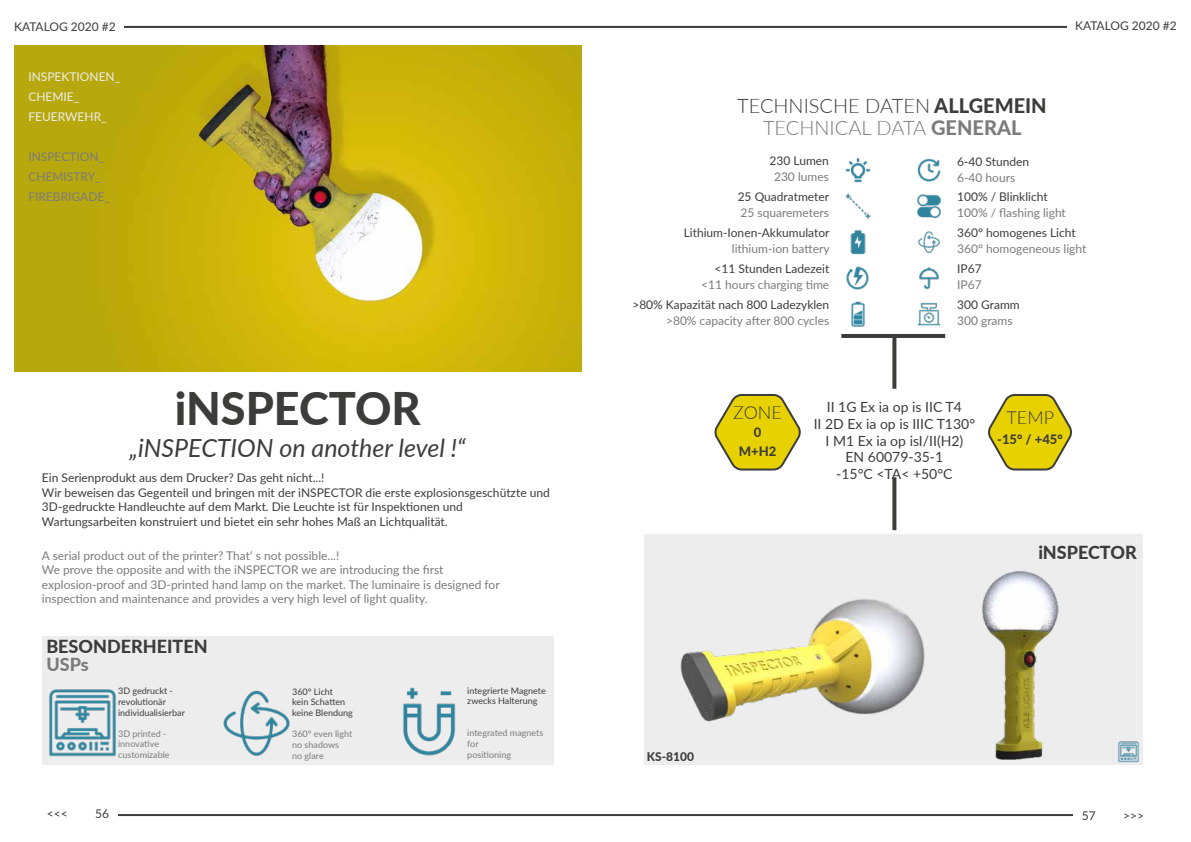
<style>
.page{position:relative;width:1191px;height:842px;background:#fff}
.page>*{position:absolute;margin:0;border:0;box-sizing:border-box;transform-origin:0 0}
.t1{font:800 45px "Lato";color:#3c3c3b}
.t2{font:italic 25px "Lato";color:#3c3c3b}
.t3{font:300 20px/21.3px "Lato";color:#3c3c3b;text-align:center}
.t4{font:800 18px "Lato";color:#3c3c3b}
.t5{font:300 18px "Lato";color:#3c3c3b}
.t6{font:800 18px "Lato";color:#7c7b7b}
.t7{font:14px/16.8px "Lato";color:#3c3c3b;text-align:center}
.t8{font:800 13px/19px "Lato";color:#3c3c3b;text-align:center}
.t9{font:12px/14.4px "Lato";color:#3c3c3b}
.t10{font:12px/14.4px "Lato";color:#7c7b7b}
.t11{font:12px/20px "Lato";color:#ededed}
.t12{font:800 12px "Lato";color:#3c3c3b}
.t13{font:9px/10.8px "Lato";color:#3c3c3b}
.t14{font:9px/10.8px "Lato";color:#7c7b7b}
.s1{font-weight:800}
.s2{color:#7c7b7b}
.s3{font-weight:800;color:#7c7b7b}
</style>
<div class="page">
<hr style="left:118px;top:814px;width:955px;height:2px;background:#3c3c3b">
<hr style="left:124px;top:26px;width:943px;height:2px;background:#3c3c3b">
<div style="left:42px;top:636px;width:511px;height:129px;background:#ededed"></div>
<img style="left:403px;top:687px;width:53px;height:69px">
<img style="left:223px;top:690px;width:67px;height:66px">
<img style="left:49px;top:689px;width:67px;height:68px">
<img style="left:14px;top:45px;width:567px;height:326px">
<div style="left:644px;top:534px;width:498px;height:231px;background:#ededed"></div>
<svg style="left:988px;top:394px;width:84px;height:77px"></svg>
<img style="left:918px;top:231px;width:23px;height:23px">
<img style="left:918px;top:267px;width:22px;height:23px">
<img style="left:917px;top:302px;width:24px;height:24px">
<img style="left:850px;top:230px;width:16px;height:25px">
<img style="left:846px;top:266px;width:23px;height:24px">
<img style="left:851px;top:301px;width:14px;height:26px">
<svg style="left:714px;top:394px;width:87px;height:77px"></svg>
<img style="left:982px;top:571px;width:77px;height:189px">
<img style="left:845px;top:158px;width:26px;height:25px">
<img style="left:845px;top:193px;width:26px;height:26px">
<img style="left:917px;top:158px;width:24px;height:24px">
<img style="left:917px;top:194px;width:24px;height:25px">
<img style="left:680px;top:599px;width:245px;height:123px">
<hr style="left:841px;top:334px;width:104px;height:4px;background:#3c3c3b">
<svg style="left:892px;top:338px;width:4px;height:51px"></svg>
<svg style="left:892px;top:477px;width:4px;height:53px"></svg>
<img style="left:1118px;top:741px;width:21px;height:22px">
<p class="t9" style="left:14px;top:19px;width:103px">KATALOG 2020 #2</p>
<p class="t9" style="left:1075px;top:18px;width:103px">KATALOG 2020 #2</p>
<p class="t11" style="left:28px;top:66px;width:93px">INSPEKTIONEN_<br>CHEMIE_<br>FEUERWEHR_</p>
<p class="t10" style="left:28px;top:146px;width:83px;line-height:20px">INSPECTION_<br>CHEMISTRY_<br>FIREBRIGADE_</p>
<h1 class="t1" style="left:175px;top:375px;width:247px">iNSPECTOR</h1>
<h2 class="t2" style="left:130px;top:430px;width:338px">„iNSPECTION on another level !“</h2>
<p class="t9" style="left:42px;top:470px;width:509px">Ein Serienprodukt aus dem Drucker? Das geht nicht...!<br>Wir beweisen das Gegenteil und bringen mit der iNSPECTOR die erste explosionsgeschützte und 3D-gedruckte Handleuchte auf dem Markt. Die Leuchte ist für Inspektionen und Wartungsarbeiten konstruiert und bietet ein sehr hohes Maß an Lichtqualität.</p>
<p class="t10" style="left:42px;top:548px;width:459px">A serial product out of the printer? That‘ s not possible...!<br>We prove the opposite and with the iNSPECTOR we are introducing the first explosion-proof and 3D-printed hand lamp on the market. The luminaire is designed for inspection and maintenance and provides a very high level of light quality.</p>
<h3 class="t4" style="left:46px;top:633px;width:163px">BESONDERHEITEN</h3>
<h3 class="t6" style="left:46px;top:651px;width:44px">USPs</h3>
<p class="t13" style="left:118px;top:685px;width:68px">3D gedruckt - revolutionär individualisierbar</p>
<p class="t14" style="left:118px;top:727px;width:53px">3D printed - innovative customizable</p>
<p class="t13" style="left:292px;top:685px;width:62px">360° Licht<br>kein Schatten keine Blendung</p>
<p class="t14" style="left:292px;top:728px;width:62px">360° even light no shadows<br>no glare</p>
<p class="t13" style="left:467px;top:685px;width:80px">integrierte Magnete zwecks Halterung</p>
<p class="t14" style="left:467px;top:727px;width:78px">integrated magnets for<br>positioning</p>
<h3 class="t3" style="left:737px;top:95px;width:311px">TECHNISCHE DATEN <span class="s1">ALLGEMEIN<br></span><span class="s2">TECHNICAL DATA</span> <span class="s3">GENERAL</span></h3>
<p class="t9" style="left:769px;top:152px;width:61px">230 Lumen</p>
<p class="t10" style="left:774px;top:169px;width:56px">230 lumes</p>
<p class="t9" style="left:737px;top:189px;width:93px">25 Quadratmeter</p>
<p class="t10" style="left:740px;top:205px;width:90px">25 squaremeters</p>
<p class="t9" style="left:957px;top:154px;width:74px">6-40 Stunden</p>
<p class="t10" style="left:957px;top:170px;width:60px">6-40 hours</p>
<p class="t9" style="left:957px;top:189px;width:92px">100% / Blinklicht</p>
<p class="t10" style="left:957px;top:205px;width:110px">100% / flashing light</p>
<p class="t9" style="left:683px;top:225px;width:147px">Lithium-Ionen-Akkumulator</p>
<p class="t10" style="left:732px;top:241px;width:99px">lithium-ion battery</p>
<p class="t9" style="left:957px;top:225px;width:120px">360° homogenes Licht</p>
<p class="t10" style="left:957px;top:241px;width:131px">360° homogeneous light</p>
<p class="t9" style="left:714px;top:261px;width:116px">&lt;11 Stunden Ladezeit</p>
<p class="t10" style="left:701px;top:277px;width:130px">&lt;11 hours charging time</p>
<p class="t9" style="left:957px;top:261px;width:26px">IP67</p>
<p class="t10" style="left:957px;top:277px;width:26px">IP67</p>
<p class="t9" style="left:632px;top:297px;width:198px">&gt;80% Kapazität nach 800 Ladezyklen</p>
<p class="t10" style="left:666px;top:313px;width:165px">&gt;80% capacity after 800 cycles</p>
<p class="t9" style="left:957px;top:297px;width:64px">300 Gramm</p>
<p class="t10" style="left:957px;top:313px;width:57px">300 grams</p>
<h3 class="t5" style="left:733px;top:400px;width:50px">ZONE</h3>
<p class="t8" style="left:739px;top:422px;width:39px">0<br>M+H2</p>
<p class="t7" style="left:813px;top:398px;width:163px">II 1G Ex ia op is IIC T4<br>II 2D Ex ia op is IIIC T130°<br>I M1 Ex ia op isI/II(H2)<br>EN 60079-35-1<br>-15°C &lt;TA&lt; +50°C</p>
<h3 class="t5" style="left:1006px;top:405px;width:49px">TEMP</h3>
<p class="t8" style="left:997px;top:429px;width:67px">-15° / +45°</p>
<h3 class="t4" style="left:1038px;top:539px;width:100px">iNSPECTOR</h3>
<p class="t12" style="left:647px;top:747px;width:49px">KS-8100</p>
<p class="t9" style="left:47px;top:806px;width:22px">&lt;&lt;&lt;</p>
<p class="t9" style="left:95px;top:806px;width:15px">56</p>
<p class="t9" style="left:1081px;top:808px;width:15px">57</p>
<p class="t9" style="left:1123px;top:808px;width:22px">&gt;&gt;&gt;</p>
</div>
